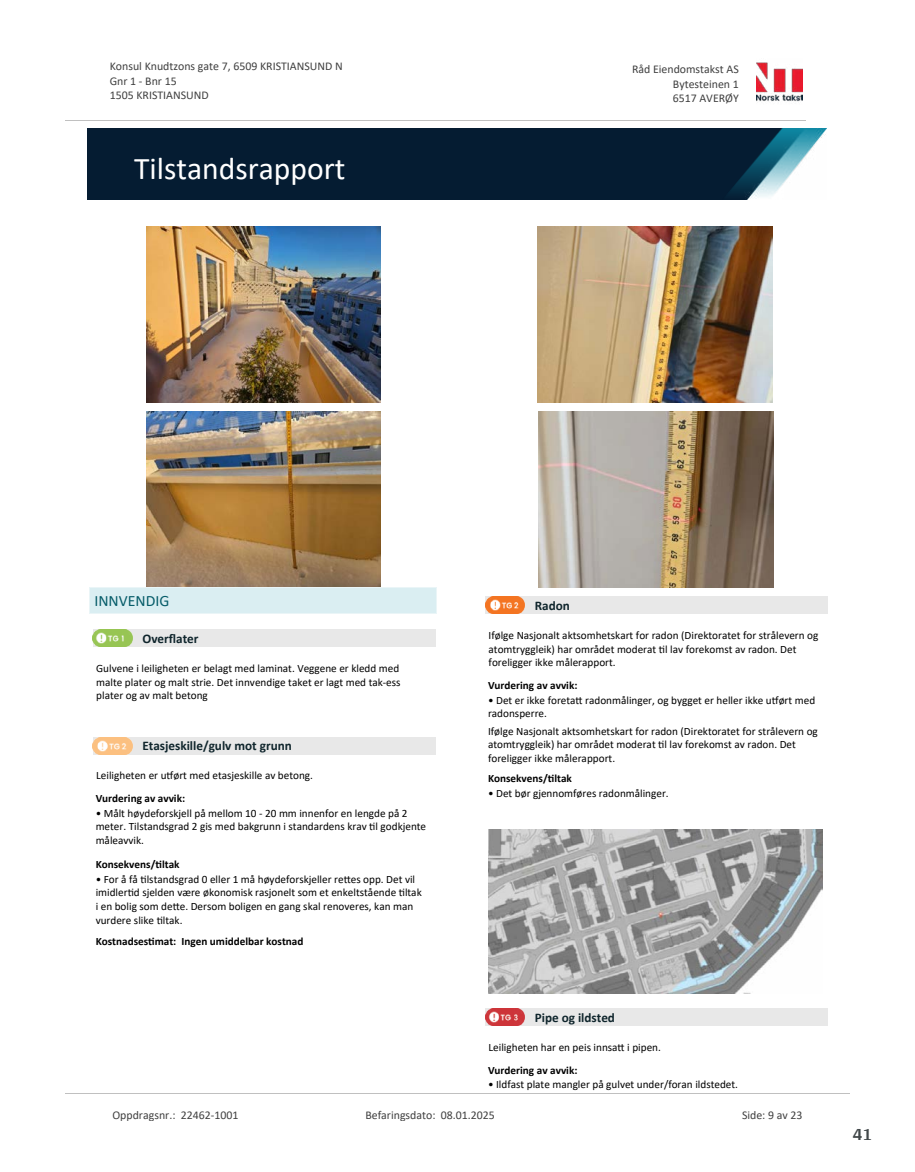
<style>
.page{position:relative;width:915px;height:1172px;background:#fff}
.page>*{position:absolute;margin:0;border:0;box-sizing:border-box;transform-origin:0 0}
.t1{font:31.65px "Calibri";color:#fff}
.t2{font:700 18px "Arya";color:#414749}
.t3{font:15.75px "Calibri";color:#065c69}
.t4{font:700 13.2px "Calibri";color:#0f252c}
.t5{font:11.85px/14.5px "Calibri";color:#404040}
.t6{font:11.25px/13.6px "Calibri";color:#000}
.t7{font:700 11.25px "Calibri";color:#000}
</style>
<div class="page">
<img style="left:146px;top:226px;width:234px;height:176px">
<img style="left:146px;top:411px;width:234px;height:176px">
<div style="left:89px;top:587px;width:347px;height:27px;background:#daeef2"></div>
<svg style="left:89px;top:588px;width:1px;height:26px"></svg>
<svg style="left:436px;top:588px;width:1px;height:26px"></svg>
<hr style="left:89px;top:587px;width:348px;height:1px;background:#eaf5f7">
<hr style="left:89px;top:614px;width:348px;height:1px;background:#eaf5f7">
<div style="left:93px;top:630px;width:342px;height:17px;background:#e8e8e8"></div>
<svg style="left:97px;top:634px;width:36px;height:13px"></svg>
<img style="left:93px;top:629px;width:39px;height:17px">
<div style="left:93px;top:737px;width:342px;height:17px;background:#e8e8e8"></div>
<img style="left:93px;top:737px;width:39px;height:17px">
<img style="left:537px;top:226px;width:234px;height:176px">
<img style="left:538px;top:411px;width:234px;height:176px">
<div style="left:485px;top:597px;width:342px;height:17px;background:#e8e8e8"></div>
<img style="left:485px;top:597px;width:39px;height:17px">
<img style="left:488px;top:829px;width:334px;height:164px">
<div style="left:485px;top:1008px;width:342px;height:18px;background:#e8e8e8"></div>
<svg style="left:490px;top:1008px;width:35px;height:14px"></svg>
<img style="left:485px;top:1009px;width:39px;height:17px">
<img style="left:756px;top:62px;width:46px;height:40px">
<hr style="left:65px;top:120px;width:740px;height:1px;background:#c0c0c0">
<img style="left:88px;top:129px;width:738px;height:71px">
<hr style="left:65px;top:1093px;width:784px;height:1px;background:#c0c0c0">
<p class="t5" style="left:110px;top:59px;width:234px">Konsul Knudtzons gate 7, 6509 KRISTIANSUND N<br>Gnr 1 - Bnr 15<br>1505 KRISTIANSUND</p>
<p class="t5" style="left:631px;top:62px;width:108px">Råd Eiendomstakst AS</p>
<p class="t5" style="left:672px;top:76px;width:67px">Bytesteinen 1</p>
<p class="t5" style="left:672px;top:90px;width:68px">6517 AVERØY</p>
<h1 class="t1" style="left:134px;top:147px;width:213px">Tilstandsrapport</h1>
<h3 class="t3" style="left:94px;top:589px;width:76px">INNVENDIG</h3>
<p class="t4" style="left:142px;top:629px;width:58px">Over昀氀ater</p>
<p class="t6" style="left:96px;top:661px;width:306px">Gulvene i leiligheten er belagt med laminat. Veggene er kledd med malte plater og malt strie. Det innvendige taket er lagt med tak-ess plater og av malt betong</p>
<p class="t4" style="left:142px;top:736px;width:151px">Etasjeskille/gulv mot grunn</p>
<p class="t6" style="left:96px;top:768px;width:218px">Leiligheten er u琀昀ørt med etasjeskille av betong.</p>
<p class="t7" style="left:96px;top:790px;width:91px">Vurdering av avvik:</p>
<p class="t6" style="left:96px;top:806px;width:332px">• Målt høydeforskjell på mellom 10 - 20 mm innenfor en lengde på 2 meter. Tilstandsgrad 2 gis med bakgrunn i standardens krav 琀椀l godkjente måleavvik.</p>
<p class="t7" style="left:96px;top:856px;width:85px">Konsekvens/琀椀ltak</p>
<p class="t6" style="left:96px;top:872px;width:327px">• For å få 琀椀lstandsgrad 0 eller 1 må høydeforskjeller re琀琀es opp. Det vil imidler琀椀d sjelden være økonomisk rasjonelt som et enkeltstående 琀椀ltak i en bolig som de琀琀e. Dersom boligen en gang skal renoveres, kan man vurdere slike 琀椀ltak.</p>
<p class="t7" style="left:96px;top:933px;width:209px">Kostnadses琀椀mat: Ingen umiddelbar kostnad</p>
<p class="t4" style="left:534px;top:596px;width:37px">Radon</p>
<p class="t6" style="left:488px;top:628px;width:331px">Ifølge Nasjonalt aktsomhetskart for radon (Direktoratet for strålevern og atomtryggleik) har området moderat 琀椀l lav forekomst av radon. Det foreligger ikke målerapport.</p>
<p class="t7" style="left:488px;top:677px;width:91px">Vurdering av avvik:</p>
<p class="t6" style="left:488px;top:693px;width:328px">• Det er ikke foreta琀琀 radonmålinger, og bygget er heller ikke u琀昀ørt med radonsperre.</p>
<p class="t6" style="left:488px;top:724px;width:331px">Ifølge Nasjonalt aktsomhetskart for radon (Direktoratet for strålevern og atomtryggleik) har området moderat 琀椀l lav forekomst av radon. Det foreligger ikke målerapport.</p>
<p class="t7" style="left:488px;top:771px;width:85px">Konsekvens/琀椀ltak</p>
<p class="t6" style="left:488px;top:786px;width:182px">• Det bør gjennomføres radonmålinger.</p>
<p class="t4" style="left:534px;top:1008px;width:82px">Pipe og ildsted</p>
<p class="t6" style="left:488px;top:1040px;width:174px">Leiligheten har en peis innsa琀琀 i pipen.</p>
<p class="t7" style="left:488px;top:1062px;width:91px">Vurdering av avvik:</p>
<p class="t6" style="left:488px;top:1077px;width:251px">• Ildfast plate mangler på gulvet under/foran ildstedet.</p>
<p class="t5" style="left:112px;top:1107px;width:127px">Oppdragsnr.: 22462-1001</p>
<p class="t5" style="left:365px;top:1107px;width:131px">Befaringsdato: 08.01.2025</p>
<p class="t5" style="left:741px;top:1107px;width:62px">Side: 9 av 23</p>
<h2 class="t2" style="left:852px;top:1123px;width:21px">41</h2>
</div>
